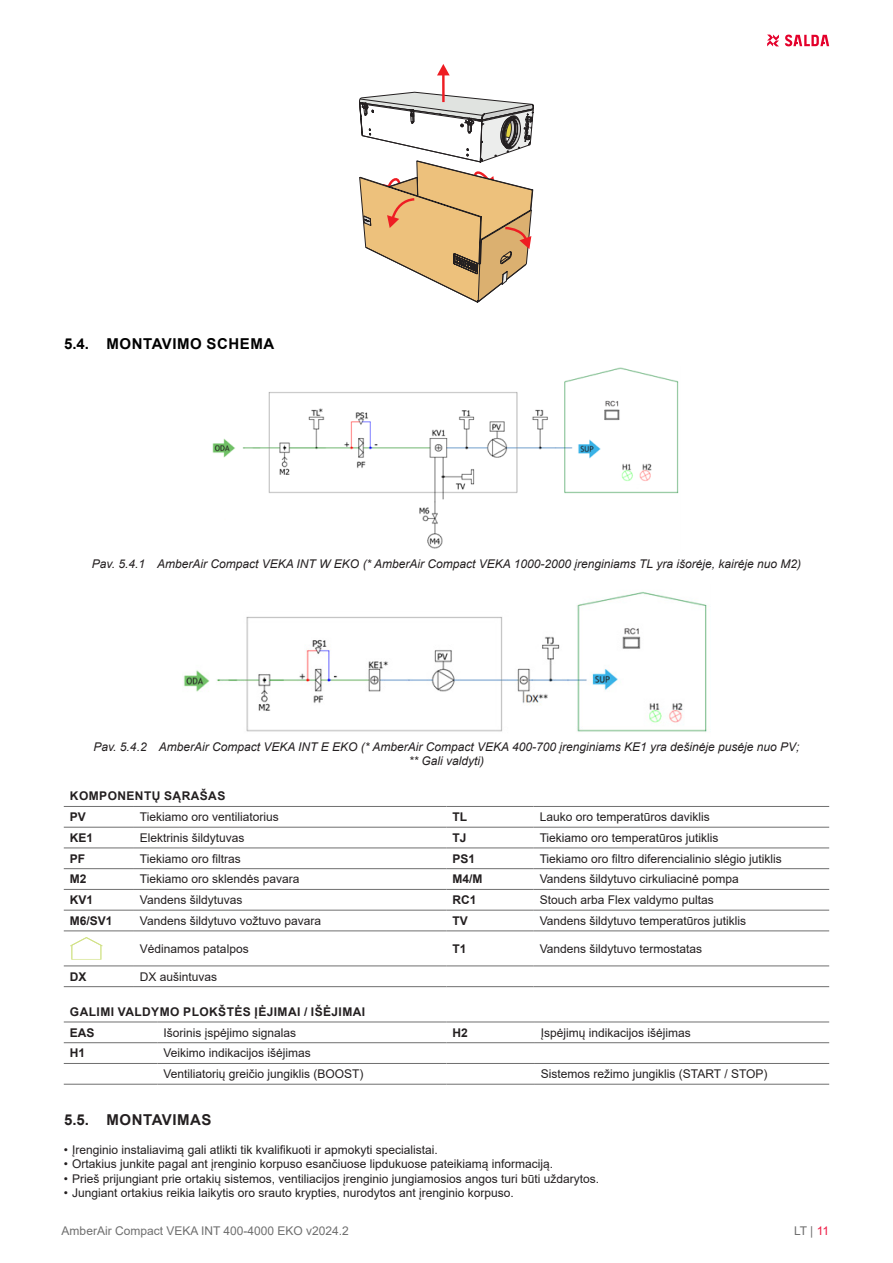
<style>
.page{position:relative;width:893px;height:1263px;background:#fff}
.page>*{position:absolute;margin:0;border:0;box-sizing:border-box;transform-origin:0 0}
.t1{font:700 15px "Arial";letter-spacing:.035em;color:#000}
.t2{font:700 15px "Arial";letter-spacing:.035em;color:#231f20}
.t3{font:12px "Arial";color:#231f20}
.t4{font:italic 12px/14.4px "Arial";color:#231f20;text-align:center}
.t5{font:700 12px "Arial";letter-spacing:.035em;color:#231f20}
.t6{font:12px "Arial";color:#6f6f6f}
.t7{font:11.4px "Arial";color:#231f20}
.s1{color:#ed1943}
</style>
<div class="page">
<svg style="left:767px;top:35px;width:12px;height:11px"></svg>
<svg style="left:785px;top:35px;width:44px;height:11px"></svg>
<svg style="left:359px;top:64px;width:175px;height:238px"></svg>
<img style="left:212px;top:367px;width:467px;height:182px">
<img style="left:183px;top:592px;width:524px;height:140px">
<hr style="left:64px;top:806px;width:70px;height:1px;background:#6f6f6f">
<hr style="left:134px;top:806px;width:312px;height:1px;background:#6f6f6f">
<hr style="left:446px;top:806px;width:88px;height:1px;background:#6f6f6f">
<hr style="left:534px;top:806px;width:295px;height:1px;background:#6f6f6f">
<hr style="left:64px;top:827px;width:70px;height:1px;background:#6f6f6f">
<hr style="left:134px;top:827px;width:312px;height:1px;background:#6f6f6f">
<hr style="left:446px;top:827px;width:88px;height:1px;background:#6f6f6f">
<hr style="left:534px;top:827px;width:295px;height:1px;background:#6f6f6f">
<hr style="left:64px;top:848px;width:70px;height:1px;background:#6f6f6f">
<hr style="left:134px;top:848px;width:312px;height:1px;background:#6f6f6f">
<hr style="left:446px;top:848px;width:88px;height:1px;background:#6f6f6f">
<hr style="left:534px;top:848px;width:295px;height:1px;background:#6f6f6f">
<hr style="left:64px;top:868px;width:70px;height:1px;background:#6f6f6f">
<hr style="left:134px;top:868px;width:312px;height:1px;background:#6f6f6f">
<hr style="left:446px;top:868px;width:88px;height:1px;background:#6f6f6f">
<hr style="left:534px;top:868px;width:295px;height:1px;background:#6f6f6f">
<hr style="left:64px;top:889px;width:70px;height:1px;background:#6f6f6f">
<hr style="left:134px;top:889px;width:312px;height:1px;background:#6f6f6f">
<hr style="left:446px;top:889px;width:88px;height:1px;background:#6f6f6f">
<hr style="left:534px;top:889px;width:295px;height:1px;background:#6f6f6f">
<hr style="left:64px;top:910px;width:70px;height:1px;background:#6f6f6f">
<hr style="left:134px;top:910px;width:312px;height:1px;background:#6f6f6f">
<hr style="left:446px;top:910px;width:88px;height:1px;background:#6f6f6f">
<hr style="left:534px;top:910px;width:295px;height:1px;background:#6f6f6f">
<hr style="left:64px;top:931px;width:70px;height:1px;background:#6f6f6f">
<hr style="left:134px;top:931px;width:312px;height:1px;background:#6f6f6f">
<hr style="left:446px;top:931px;width:88px;height:1px;background:#6f6f6f">
<hr style="left:534px;top:931px;width:295px;height:1px;background:#6f6f6f">
<hr style="left:64px;top:966px;width:70px;height:1px;background:#6f6f6f">
<hr style="left:134px;top:966px;width:312px;height:1px;background:#6f6f6f">
<hr style="left:446px;top:966px;width:88px;height:1px;background:#6f6f6f">
<hr style="left:534px;top:966px;width:295px;height:1px;background:#6f6f6f">
<hr style="left:64px;top:986px;width:70px;height:1px;background:#6f6f6f">
<hr style="left:134px;top:986px;width:312px;height:1px;background:#6f6f6f">
<hr style="left:446px;top:986px;width:88px;height:1px;background:#6f6f6f">
<hr style="left:534px;top:986px;width:295px;height:1px;background:#6f6f6f">
<svg style="left:70px;top:937px;width:33px;height:23px"></svg>
<hr style="left:64px;top:1022px;width:93px;height:1px;background:#6f6f6f">
<hr style="left:157px;top:1022px;width:289px;height:1px;background:#6f6f6f">
<hr style="left:446px;top:1022px;width:89px;height:1px;background:#6f6f6f">
<hr style="left:535px;top:1022px;width:294px;height:1px;background:#6f6f6f">
<hr style="left:64px;top:1042px;width:93px;height:1px;background:#6f6f6f">
<hr style="left:157px;top:1042px;width:289px;height:1px;background:#6f6f6f">
<hr style="left:446px;top:1042px;width:89px;height:1px;background:#6f6f6f">
<hr style="left:535px;top:1042px;width:294px;height:1px;background:#6f6f6f">
<hr style="left:64px;top:1063px;width:93px;height:1px;background:#6f6f6f">
<hr style="left:157px;top:1063px;width:289px;height:1px;background:#6f6f6f">
<hr style="left:446px;top:1063px;width:89px;height:1px;background:#6f6f6f">
<hr style="left:535px;top:1063px;width:294px;height:1px;background:#6f6f6f">
<hr style="left:64px;top:1084px;width:93px;height:1px;background:#6f6f6f">
<hr style="left:157px;top:1084px;width:289px;height:1px;background:#6f6f6f">
<hr style="left:446px;top:1084px;width:89px;height:1px;background:#6f6f6f">
<hr style="left:535px;top:1084px;width:294px;height:1px;background:#6f6f6f">
<p class="t1" style="left:64px;top:333px;width:212px">5.4. MONTAVIMO SCHEMA</p>
<p class="t4" style="left:92px;top:557px;width:711px">Pav. 5.4.1 AmberAir Compact VEKA INT W EKO (* AmberAir Compact VEKA 1000-2000 įrenginiams TL yra išorėje, kairėje nuo M2)</p>
<p class="t4" style="left:94px;top:740px;width:707px">Pav. 5.4.2 AmberAir Compact VEKA INT E EKO (* AmberAir Compact VEKA 400-700 įrenginiams KE1 yra dešinėje pusėje nuo PV; ** Gali valdyti)</p>
<p class="t5" style="left:70px;top:788px;width:157px">KOMPONENTŲ SĄRAŠAS</p>
<p class="t5" style="left:70px;top:808px;width:18px">PV</p>
<p class="t3" style="left:140px;top:809px;width:140px">Tiekiamo oro ventiliatorius</p>
<p class="t5" style="left:452px;top:808px;width:16px">TL</p>
<p class="t3" style="left:540px;top:809px;width:172px">Lauko oro temperatūros daviklis</p>
<p class="t5" style="left:70px;top:829px;width:25px">KE1</p>
<p class="t3" style="left:140px;top:829px;width:106px">Elektrinis šildytuvas</p>
<p class="t5" style="left:452px;top:829px;width:16px">TJ</p>
<p class="t3" style="left:540px;top:829px;width:180px">Tiekiamo oro temperatūros jutiklis</p>
<p class="t5" style="left:70px;top:850px;width:17px">PF</p>
<p class="t3" style="left:140px;top:850px;width:102px">Tiekiamo oro filtras</p>
<p class="t5" style="left:452px;top:850px;width:24px">PS1</p>
<p class="t3" style="left:540px;top:850px;width:244px">Tiekiamo oro filtro diferencialinio slėgio jutiklis</p>
<p class="t5" style="left:70px;top:871px;width:18px">M2</p>
<p class="t3" style="left:140px;top:871px;width:161px">Tiekiamo oro sklendės pavara</p>
<p class="t5" style="left:452px;top:871px;width:31px">M4/M</p>
<p class="t3" style="left:540px;top:871px;width:201px">Vandens šildytuvo cirkuliacinė pompa</p>
<p class="t5" style="left:70px;top:891px;width:25px">KV1</p>
<p class="t3" style="left:140px;top:892px;width:104px">Vandens šildytuvas</p>
<p class="t5" style="left:452px;top:891px;width:25px">RC1</p>
<p class="t3" style="left:540px;top:892px;width:176px">Stouch arba Flex valdymo pultas</p>
<p class="t5" style="left:70px;top:912px;width:44px">M6/SV1</p>
<p class="t3" style="left:140px;top:912px;width:183px">Vandens šildytuvo vožtuvo pavara</p>
<p class="t5" style="left:452px;top:912px;width:17px">TV</p>
<p class="t3" style="left:540px;top:912px;width:208px">Vandens šildytuvo temperatūros jutiklis</p>
<p class="t7" style="left:76px;top:900px;width:22px">CO<sub>2</sub></p>
<p class="t3" style="left:140px;top:940px;width:110px">Vėdinamos patalpos</p>
<p class="t5" style="left:452px;top:940px;width:16px">T1</p>
<p class="t3" style="left:540px;top:940px;width:164px">Vandens šildytuvo termostatas</p>
<p class="t5" style="left:70px;top:968px;width:18px">DX</p>
<p class="t3" style="left:140px;top:968px;width:79px">DX aušintuvas</p>
<p class="t5" style="left:70px;top:1003px;width:297px">GALIMI VALDYMO PLOKŠTĖS ĮĖJIMAI / IŠĖJIMAI</p>
<p class="t5" style="left:70px;top:1024px;width:26px">EAS</p>
<p class="t3" style="left:163px;top:1024px;width:134px">Išorinis įspėjimo signalas</p>
<p class="t5" style="left:452px;top:1024px;width:17px">H2</p>
<p class="t3" style="left:541px;top:1024px;width:152px">Įspėjimų indikacijos išėjimas</p>
<p class="t5" style="left:70px;top:1045px;width:17px">H1</p>
<p class="t3" style="left:163px;top:1045px;width:149px">Veikimo indikacijos išėjimas</p>
<p class="t3" style="left:163px;top:1066px;width:202px">Ventiliatorių greičio jungiklis (BOOST)</p>
<p class="t3" style="left:541px;top:1066px;width:228px">Sistemos režimo jungiklis (START / STOP)</p>
<p class="t2" style="left:64px;top:1109px;width:149px">5.5. MONTAVIMAS</p>
<p class="t3" style="left:64px;top:1141px;width:375px">• Įrenginio instaliavimą gali atlikti tik kvalifikuoti ir apmokyti specialistai.</p>
<p class="t3" style="left:64px;top:1156px;width:491px">• Ortakius junkite pagal ant įrenginio korpuso esančiuose lipdukuose pateikiamą informaciją.</p>
<p class="t3" style="left:64px;top:1170px;width:537px">• Prieš prijungiant prie ortakių sistemos, ventiliacijos įrenginio jungiamosios angos turi būti uždarytos.</p>
<p class="t3" style="left:64px;top:1185px;width:452px">• Jungiant ortakius reikia laikytis oro srauto krypties, nurodytos ant įrenginio korpuso.</p>
<p class="t6" style="left:62px;top:1223px;width:289px">AmberAir Compact VEKA INT 400-4000 EKO v2024.2</p>
<p class="t6" style="left:794px;top:1223px;width:37px">LT | <span class="s1">11</span></p>
</div>
